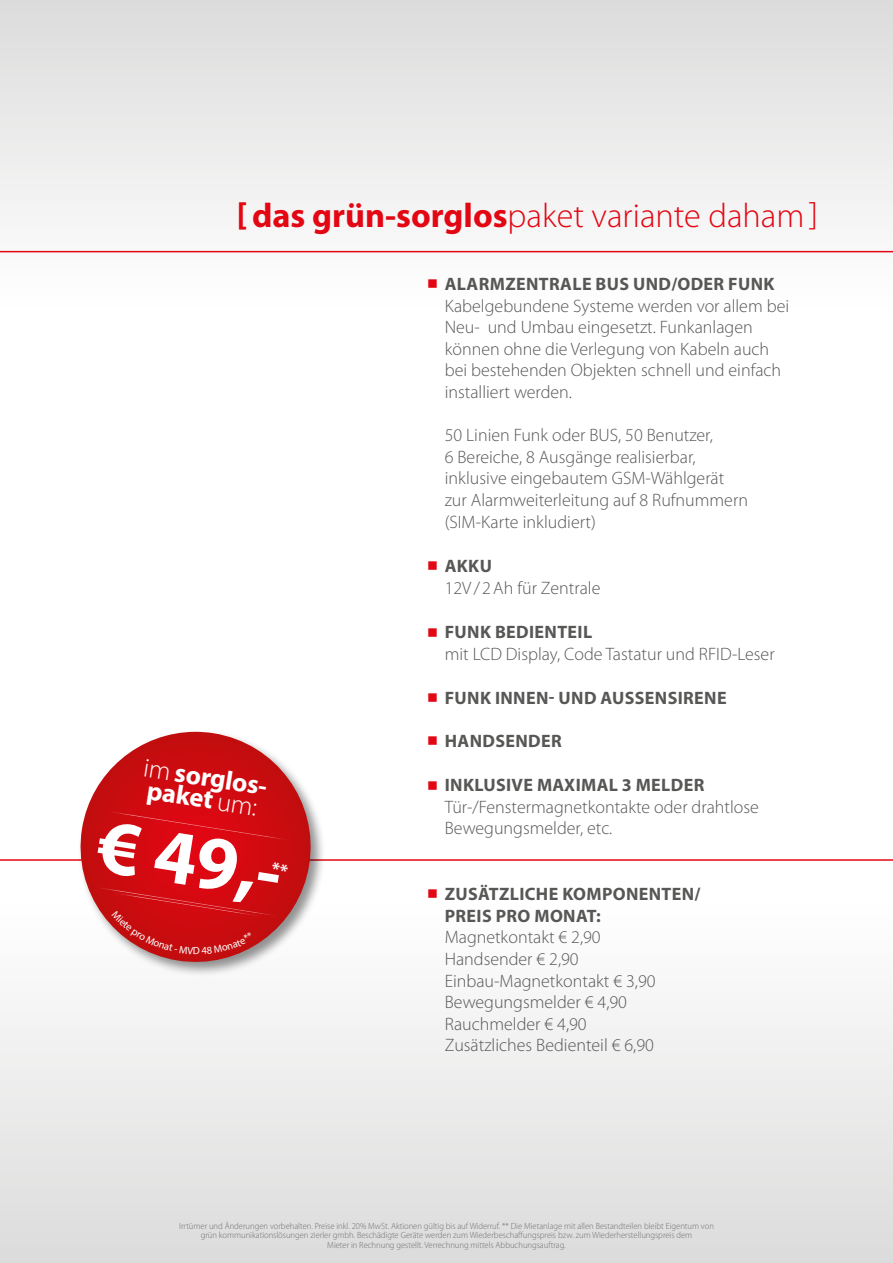
<style>
.page{position:relative;width:893px;height:1263px;background:#fff}
.page>*{position:absolute;margin:0;border:0;box-sizing:border-box;transform-origin:0 0}
.t1{font:700 77.25px "Myriad Pro";color:#fff}
.t2{font:300 34.2px "Myriad Pro";color:#e30613}
.t3{font:700 26.55px/21.8px "Myriad Pro";color:#fff}
.t4{font:300 18px/21.6px "Myriad Pro";color:#575756}
.t5{font:700 18px/21.6px "Myriad Pro";letter-spacing:.02em;color:#575756}
.t6{font:300 9px/9.8px "Myriad Pro";color:#706f6f;text-align:center;scale:.95 1}
.s1{font-weight:700}
.s2{font-weight:300}
</style>
<div class="page">
<div style="left:0;top:0;width:893px;height:308px;background:linear-gradient(to bottom,#dcdcdc,#fffdfd)"></div>
<div style="left:0;top:902px;width:893px;height:361px;background:linear-gradient(to bottom,#fff,#dcdbdb)"></div>
<hr style="left:0;top:251px;width:893px;height:1px;background:#e30613">
<hr style="left:0;top:859px;width:893px;height:2px;background:#e30613">
<div style="left:77px;top:728px;width:249px;height:249px;background:#000;opacity:.43"></div>
<svg style="left:72px;top:732px;width:247px;height:238px"></svg>
<svg style="left:101px;top:810px;width:197px;height:32px"></svg>
<svg style="left:428px;top:279px;width:9px;height:9px"></svg>
<svg style="left:89px;top:886px;width:197px;height:68px"></svg>
<svg style="left:272px;top:862px;width:16px;height:10px"></svg>
<h2 class="t2" style="left:237px;top:195px;width:583px"><span class="s1">[das grün-sorglos</span>paket variante daham]</h2>
<h3 class="t3" style="left:146px;top:755px;width:126px;rotate:9deg"><span class="s2">im</span> sorglos&shy;paket <span class="s2">um:</span></h3>
<h1 class="t1" style="left:106px;top:795px;width:187px;rotate:9deg">€ 49,-</h1>
<p class="t5" style="left:445px;top:272px;width:331px">ALARMZENTRALE BUS UND/ODER FUNK</p>
<p class="t4" style="left:445px;top:295px;width:346px">Kabelgebundene Systeme werden vor allem bei Neu- und Umbau eingesetzt. Funkanlagen können ohne die Verlegung von Kabeln auch bei bestehenden Objekten schnell und einfach installiert werden.</p>
<p class="t4" style="left:445px;top:424px;width:305px">50 Linien Funk oder BUS, 50 Benutzer,<br>6 Bereiche, 8 Ausgänge realisierbar, inklusive eingebautem GSM-Wählgerät zur Alarmweiterleitung auf 8 Rufnummern (SIM-Karte inkludiert)</p>
<p class="t5" style="left:445px;top:554px;width:49px">AKKU</p>
<p class="t4" style="left:445px;top:577px;width:157px">12V/ 2Ah für Zentrale</p>
<p class="t5" style="left:445px;top:621px;width:149px">FUNK BEDIENTEIL</p>
<p class="t4" style="left:445px;top:643px;width:331px">mit LCD Display, Code Tastatur und RFID-Leser</p>
<p class="t5" style="left:445px;top:686px;width:283px">FUNK INNEN- UND AUSSENSIRENE</p>
<p class="t5" style="left:445px;top:730px;width:118px">HANDSENDER</p>
<p class="t5" style="left:445px;top:774px;width:261px">INKLUSIVE MAXIMAL 3 MELDER</p>
<p class="t4" style="left:445px;top:796px;width:316px">Tür-/Fenstermagnetkontakte oder drahtlose<br>Bewegungsmelder, etc.</p>
<p class="t5" style="left:445px;top:883px;width:257px">ZUSÄTZLICHE KOMPONENTEN/<br>PREIS PRO MONAT:</p>
<p class="t4" style="left:445px;top:926px;width:212px">Magnetkontakt € 2,90<br>Handsender € 2,90<br>Einbau-Magnetkontakt € 3,90<br>Bewegungsmelder € 4,90<br>Rauchmelder € 4,90<br>Zusätzliches Bedienteil € 6,90</p>
<p class="t6" style="left:179px;top:1220px;width:564px">Irrtümer und Änderungen vorbehalten. Preise inkl. 20% MwSt. Aktionen gültig bis auf Widerruf. ** Die Mietanlage mit allen Bestandteilen bleibt Eigentum von grün kommunikationslösungen zierler gmbh. Beschädigte Geräte werden zum Wiederbeschaffungspreis bzw. zum Wiederherstellungspreis dem<br>Mieter in Rechnung gestellt. Verrechnung mittels Abbuchungsauftrag.</p>
</div>
